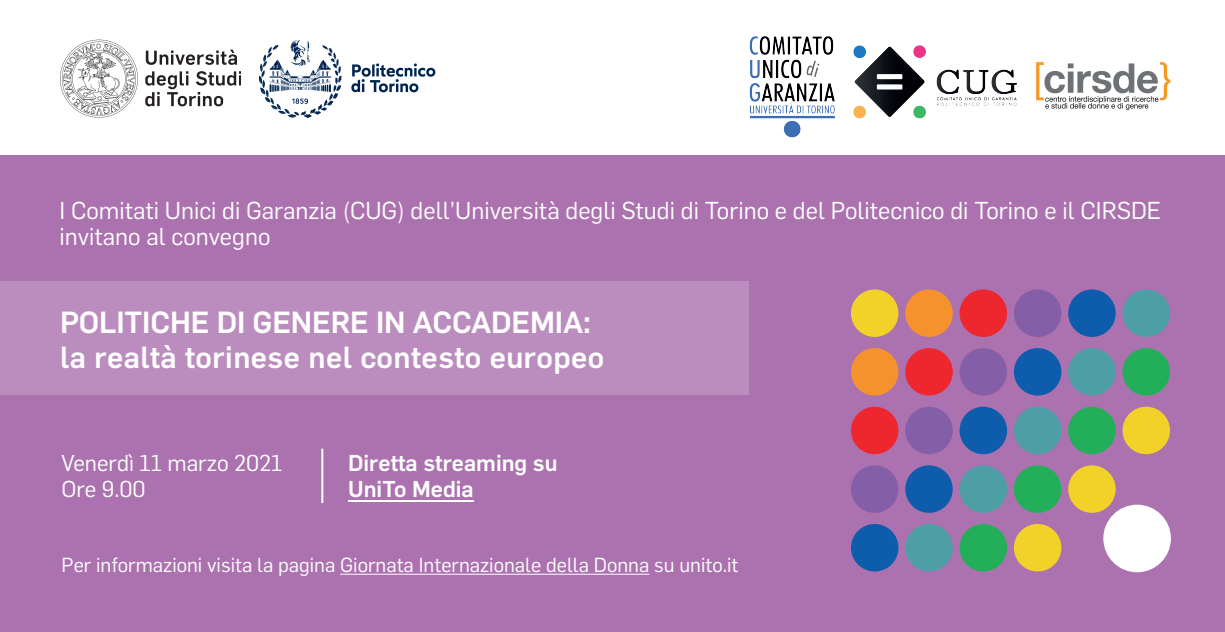
<style>
.page{position:relative;width:1225px;height:632px;background:#fff}
.page>*{position:absolute;margin:0;border:0;box-sizing:border-box;transform-origin:0 0}
.t1{font:500 30px/35px "Flama";letter-spacing:.015em;color:#fff}
.t2{font:24px/25.6px "Flama";color:#fff}
.t3{font:500 22.5px/25.6px "Flama";color:#fff}
.t4{font:22.5px/25.6px "Flama";color:#fff}
.t5{font:20px "Flama";color:#fff}
</style>
<div class="page">
<svg style="left:60px;top:40px;width:78px;height:78px"></svg>
<svg style="left:146px;top:50px;width:91px;height:15px"></svg>
<svg style="left:145px;top:71px;width:96px;height:35px"></svg>
<img style="left:258px;top:40px;width:178px;height:79px">
<img style="left:1036px;top:62px;width:135px;height:48px">
<img style="left:853px;top:45px;width:164px;height:74px">
<img style="left:749px;top:36px;width:86px;height:102px">
<div style="left:0;top:155px;width:1224px;height:477px;background:#ab72af"></div>
<div style="left:0;top:282px;width:748px;height:113px;background:#bb8dbe"></div>
<hr style="left:321px;top:449px;width:2px;height:54px;background:#fff">
<hr style="left:340px;top:573px;width:309px;height:1px;background:#fff">
<div style="left:850px;top:289px;width:48px;height:48px;background:#f2d129;border-radius:50%"></div>
<div style="left:905px;top:289px;width:47px;height:48px;background:#f6922e;border-radius:50%"></div>
<div style="left:959px;top:289px;width:48px;height:48px;background:#ee272f;border-radius:50%"></div>
<div style="left:1013px;top:289px;width:48px;height:48px;background:#855ea8;border-radius:50%"></div>
<div style="left:1068px;top:289px;width:47px;height:48px;background:#0d5dac;border-radius:50%"></div>
<div style="left:1122px;top:289px;width:47px;height:48px;background:#4e9fa5;border-radius:50%"></div>
<div style="left:850px;top:348px;width:48px;height:47px;background:#f6922e;border-radius:50%"></div>
<div style="left:905px;top:348px;width:47px;height:47px;background:#ee272f;border-radius:50%"></div>
<div style="left:959px;top:348px;width:48px;height:47px;background:#855ea8;border-radius:50%"></div>
<div style="left:1013px;top:348px;width:48px;height:47px;background:#0d5dac;border-radius:50%"></div>
<div style="left:1068px;top:348px;width:47px;height:47px;background:#4e9fa5;border-radius:50%"></div>
<div style="left:1122px;top:348px;width:47px;height:47px;background:#23af5a;border-radius:50%"></div>
<div style="left:850px;top:407px;width:48px;height:47px;background:#ee272f;border-radius:50%"></div>
<div style="left:905px;top:407px;width:47px;height:47px;background:#855ea8;border-radius:50%"></div>
<div style="left:959px;top:407px;width:48px;height:47px;background:#0d5dac;border-radius:50%"></div>
<div style="left:1013px;top:407px;width:48px;height:47px;background:#4e9fa5;border-radius:50%"></div>
<div style="left:1068px;top:407px;width:47px;height:47px;background:#23af5a;border-radius:50%"></div>
<div style="left:1122px;top:407px;width:47px;height:47px;background:#f2d129;border-radius:50%"></div>
<div style="left:850px;top:465px;width:48px;height:48px;background:#855ea8;border-radius:50%"></div>
<div style="left:905px;top:465px;width:47px;height:48px;background:#0d5dac;border-radius:50%"></div>
<div style="left:959px;top:465px;width:48px;height:48px;background:#4e9fa5;border-radius:50%"></div>
<div style="left:1013px;top:465px;width:48px;height:48px;background:#23af5a;border-radius:50%"></div>
<div style="left:1068px;top:465px;width:47px;height:48px;background:#f2d129;border-radius:50%"></div>
<div style="left:850px;top:524px;width:48px;height:47px;background:#0d5dac;border-radius:50%"></div>
<div style="left:905px;top:524px;width:47px;height:47px;background:#4e9fa5;border-radius:50%"></div>
<div style="left:959px;top:524px;width:48px;height:47px;background:#23af5a;border-radius:50%"></div>
<div style="left:1013px;top:524px;width:48px;height:47px;background:#f2d129;border-radius:50%"></div>
<div style="left:1103px;top:504px;width:67px;height:68px;background:#fff;border-radius:50%"></div>
<hr style="left:348px;top:500px;width:126px;height:1px;background:#fff">
<p class="t2" style="left:60px;top:196px;width:1102px">I Comitati Unici di Garanzia (CUG) dell’Università degli Studi di Torino e del Politecnico di Torino e il CIRSDE invitano al convegno</p>
<p class="t1" style="left:60px;top:303px;width:546px">POLITICHE DI GENERE IN ACCADEMIA: la realtà torinese nel contesto europeo</p>
<p class="t4" style="left:61px;top:449px;width:223px">Venerdì 11 marzo 2021<br>Ore 9.00</p>
<p class="t3" style="left:348px;top:449px;width:211px">Diretta streaming su<br>UniTo Media</p>
<p class="t5" style="left:62px;top:551px;width:678px">Per informazioni visita la pagina Giornata Internazionale della Donna su unito.it</p>
</div>
